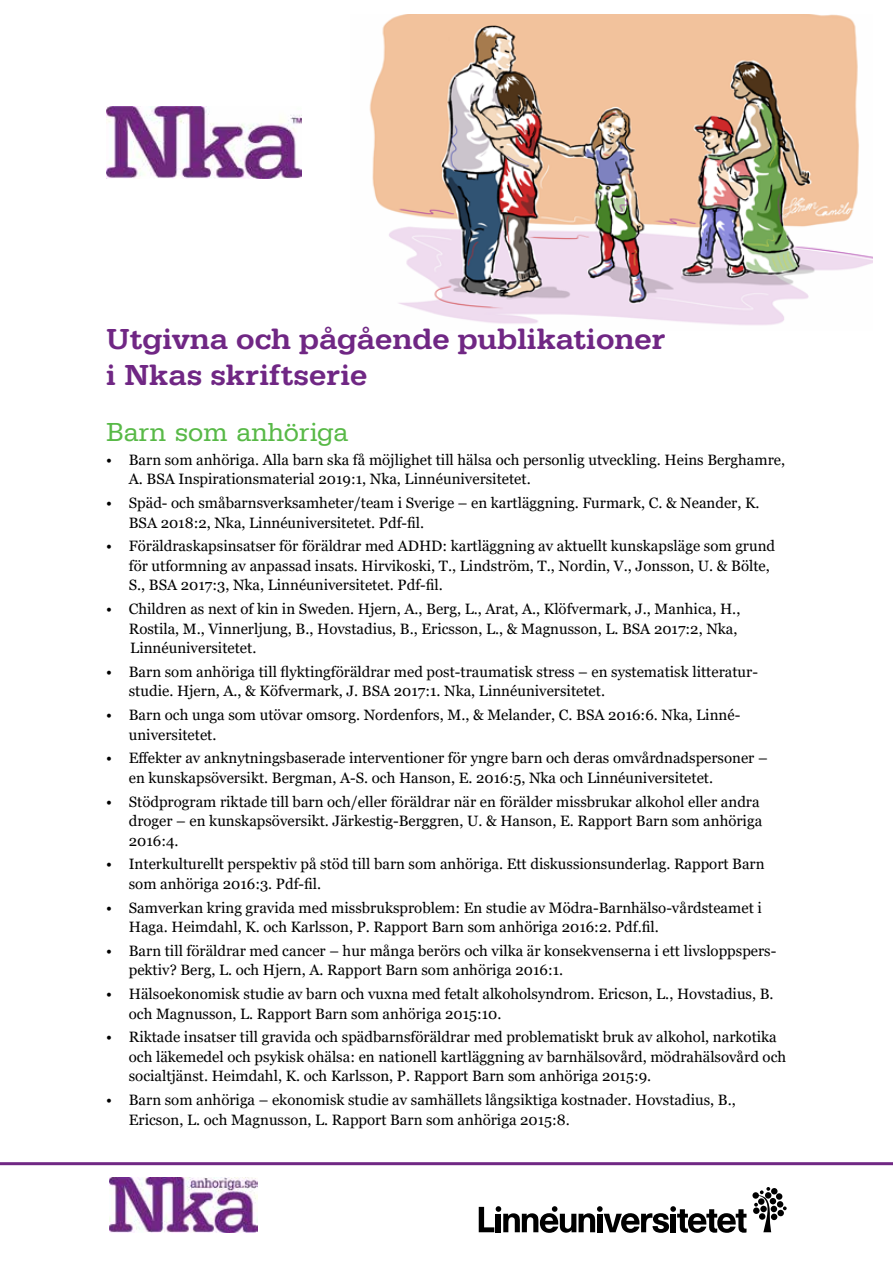
<style>
.page{position:relative;width:893px;height:1263px;background:#fff}
.page>*{position:absolute;margin:0;border:0;box-sizing:border-box;transform-origin:0 0}
.t1{font:500 30px/36px "Typewriter URW Wid";color:#702784}
.t2{font:27px "Typewriter URW";color:#58b947}
.t3{font:15px/19.5px "Georgia";color:#000}
</style>
<div class="page">
<svg style="left:479px;top:1206px;width:267px;height:27px"></svg>
<svg style="left:752px;top:1187px;width:35px;height:45px"></svg>
<img style="left:109px;top:1177px;width:149px;height:55px">
<hr style="left:0;top:1162px;width:893px;height:3px;background:#702784">
<img style="left:369px;top:15px;width:504px;height:310px">
<img style="left:106px;top:106px;width:195px;height:72px">
<h1 class="t1" style="left:106px;top:322px;width:560px">Utgivna och pågående publikationer i Nkas skriftserie</h1>
<h2 class="t2" style="left:106px;top:417px;width:243px">Barn som anhöriga</h2>
<p class="t3" style="left:129px;top:450px;width:658px;text-indent:-22px">• Barn som anhöriga. Alla barn ska få möjlighet till hälsa och personlig utveckling. Heins Berghamre,<br>A. BSA Inspirationsmaterial 2019:1, Nka, Linnéuniversitetet.</p>
<p class="t3" style="left:129px;top:493px;width:632px;text-indent:-22px">• Späd- och småbarnsverksamheter/team i Sverige – en kartläggning. Furmark, C. &amp; Neander, K.<br>BSA 2018:2, Nka, Linnéuniversitetet. Pdf-fil.</p>
<p class="t3" style="left:129px;top:537px;width:648px;text-indent:-22px">• Föräldraskapsinsatser för föräldrar med ADHD: kartläggning av aktuellt kunskapsläge som grund för utformning av anpassad insats. Hirvikoski, T., Lindström, T., Nordin, V., Jonsson, U. &amp; Bölte,<br>S., BSA 2017:3, Nka, Linnéuniversitetet. Pdf-fil.</p>
<p class="t3" style="left:129px;top:599px;width:613px;text-indent:-22px">• Children as next of kin in Sweden. Hjern, A., Berg, L., Arat, A., Klöfvermark, J., Manhica, H.,<br>Rostila, M., Vinnerljung, B., Hovstadius, B., Ericsson, L., &amp; Magnusson, L. BSA 2017:2, Nka,<br>Linnéuniversitetet.</p>
<p class="t3" style="left:129px;top:662px;width:631px;text-indent:-22px">• Barn som anhöriga till flyktingföräldrar med post-traumatisk stress – en systematisk litteratur&shy;studie. Hjern, A., &amp; Köfvermark, J. BSA 2017:1. Nka, Linnéuniversitetet.</p>
<p class="t3" style="left:129px;top:705px;width:613px;text-indent:-22px">• Barn och unga som utövar omsorg. Nordenfors, M., &amp; Melander, C. BSA 2016:6. Nka, Linné&shy;universitetet.</p>
<p class="t3" style="left:129px;top:749px;width:640px;text-indent:-22px">• Effekter av anknytningsbaserade interventioner för yngre barn och deras omvårdnadspersoner – en kunskapsöversikt. Bergman, A-S. och Hanson, E. 2016:5, Nka och Linnéuniversitetet.</p>
<p class="t3" style="left:129px;top:792px;width:635px;text-indent:-22px">• Stödprogram riktade till barn och/eller föräldrar när en förälder missbrukar alkohol eller andra droger – en kunskapsöversikt. Järkestig-Berggren, U. &amp; Hanson, E. Rapport Barn som anhöriga<br>2016:4.</p>
<p class="t3" style="left:129px;top:855px;width:637px;text-indent:-22px">• Interkulturellt perspektiv på stöd till barn som anhöriga. Ett diskussionsunderlag. Rapport Barn som anhöriga 2016:3. Pdf-fil.</p>
<p class="t3" style="left:129px;top:898px;width:635px;text-indent:-22px">• Samverkan kring gravida med missbruksproblem: En studie av Mödra-Barnhälso-vårdsteamet i<br>Haga. Heimdahl, K. och Karlsson, P. Rapport Barn som anhöriga 2016:2. Pdf.fil.</p>
<p class="t3" style="left:129px;top:941px;width:649px;text-indent:-22px">• Barn till föräldrar med cancer – hur många berörs och vilka är konsekvenserna i ett livsloppspers&shy;pektiv? Berg, L. och Hjern, A. Rapport Barn som anhöriga 2016:1.</p>
<p class="t3" style="left:129px;top:984px;width:646px;text-indent:-22px">• Hälsoekonomisk studie av barn och vuxna med fetalt alkoholsyndrom. Ericson, L., Hovstadius, B. och Magnusson, L. Rapport Barn som anhöriga 2015:10.</p>
<p class="t3" style="left:129px;top:1028px;width:659px;text-indent:-22px">• Riktade insatser till gravida och spädbarnsföräldrar med problematiskt bruk av alkohol, narkotika och läkemedel och psykisk ohälsa: en nationell kartläggning av barnhälsovård, mödrahälsovård och socialtjänst. Heimdahl, K. och Karlsson, P. Rapport Barn som anhöriga 2015:9.</p>
<p class="t3" style="left:129px;top:1090px;width:608px;text-indent:-22px">• Barn som anhöriga – ekonomisk studie av samhällets långsiktiga kostnader. Hovstadius, B.,<br>Ericson, L. och Magnusson, L. Rapport Barn som anhöriga 2015:8.</p>
</div>
